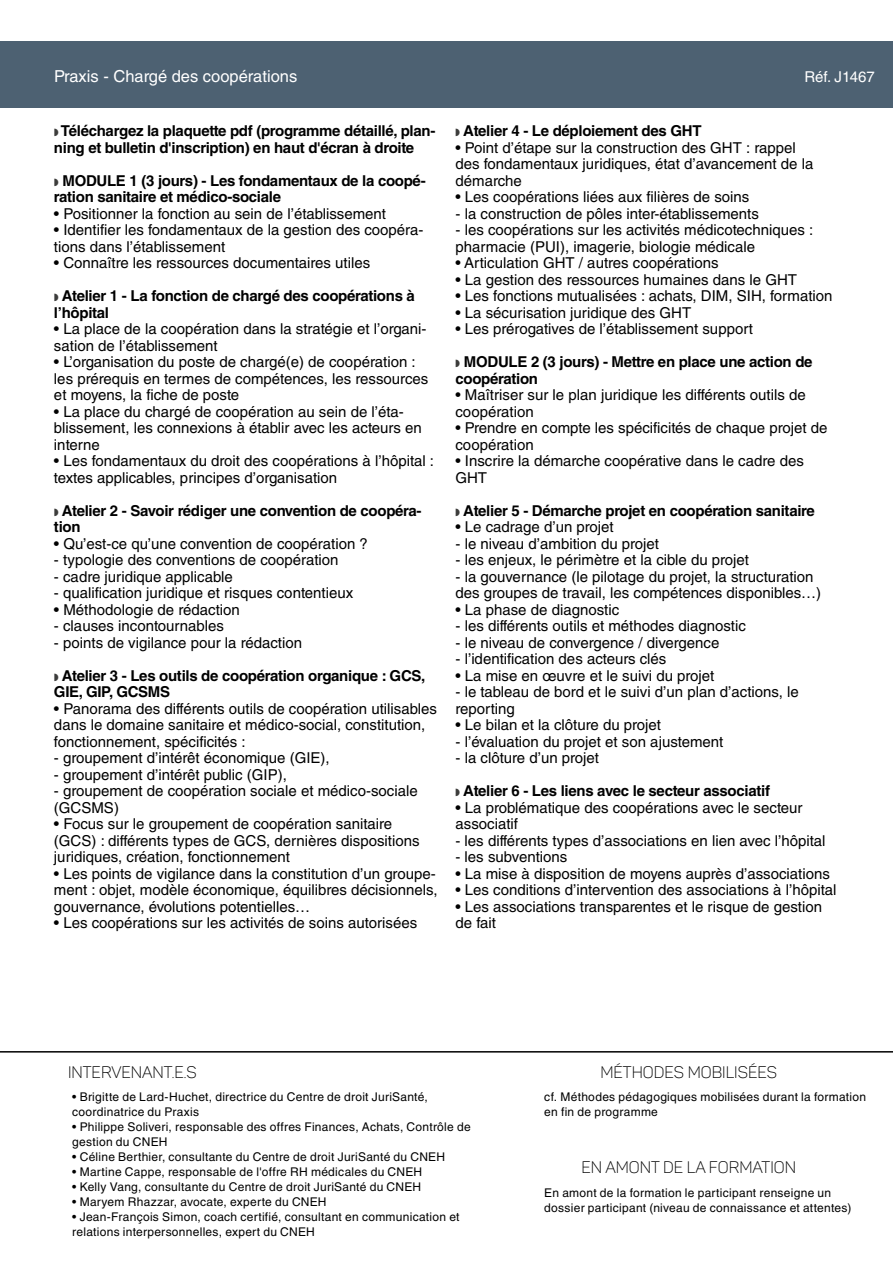
<style>
.page{position:relative;width:893px;height:1263px;background:#fff}
.page>*{position:absolute;margin:0;border:0;box-sizing:border-box;transform-origin:0 0}
.t1{font:16.5px "Panton Light Caps";color:#000}
.t2{font:16.5px "Helvetica LT Std";color:#fff}
.t3{font:15px/16.5px "Helvetica LT Std";color:#000}
.t4{font:700 15px/16.5px "Helvetica LT Std";letter-spacing:-.02em;color:#000}
.t5{font:15px "Helvetica LT Std";color:#fff}
.t6{font:12px/15px "Helvetica LT Std";letter-spacing:.025em;color:#000}
.s1{color:#3c3c3b}
</style>
<div class="page">
<hr style="left:0;top:1051px;width:893px;height:1px;background:#000">
<div style="left:0;top:41px;width:893px;height:66px;background:#4d6172"></div>
<p class="t2" style="left:54px;top:67px;width:245px">Praxis - Chargé des coopérations</p>
<p class="t4" style="left:54px;top:122px;width:383px"><span class="s1">◗</span> Téléchargez la plaquette pdf (programme détaillé, plan&shy;ning et bulletin d'inscription) en haut d'écran à droite</p>
<p class="t4" style="left:54px;top:172px;width:373px"><span class="s1">◗</span> MODULE 1 (3 jours) - Les fondamentaux de la coopé&shy;ration sanitaire et médico-sociale</p>
<p class="t3" style="left:54px;top:205px;width:334px">• Positionner la fonction au sein de l’établissement</p>
<p class="t3" style="left:54px;top:222px;width:371px">• Identifier les fondamentaux de la gestion des coopéra&shy;tions dans l’établissement</p>
<p class="t3" style="left:54px;top:255px;width:318px">• Connaître les ressources documentaires utiles</p>
<p class="t4" style="left:54px;top:287px;width:362px"><span class="s1">◗</span> Atelier 1 - La fonction de chargé des coopérations à l’hôpital</p>
<p class="t3" style="left:54px;top:321px;width:374px">• La place de la coopération dans la stratégie et l’organi&shy;sation de l’établissement</p>
<p class="t3" style="left:54px;top:354px;width:376px">• L’organisation du poste de chargé(e) de coopération : les prérequis en termes de compétences, les ressources et moyens, la fiche de poste</p>
<p class="t3" style="left:54px;top:403px;width:369px">• La place du chargé de coopération au sein de l’éta&shy;blissement, les connexions à établir avec les acteurs en interne</p>
<p class="t3" style="left:54px;top:453px;width:382px">• Les fondamentaux du droit des coopérations à l’hôpital : textes applicables, principes d’organisation</p>
<p class="t4" style="left:54px;top:502px;width:369px"><span class="s1">◗</span> Atelier 2 - Savoir rédiger une convention de coopéra&shy;tion</p>
<p class="t3" style="left:54px;top:535px;width:315px">• Qu’est-ce qu’une convention de coopération ?</p>
<p class="t3" style="left:54px;top:552px;width:286px">- typologie des conventions de coopération</p>
<p class="t3" style="left:54px;top:568px;width:180px">- cadre juridique applicable</p>
<p class="t3" style="left:54px;top:585px;width:301px">- qualification juridique et risques contentieux</p>
<p class="t3" style="left:54px;top:601px;width:187px">• Méthodologie de rédaction</p>
<p class="t3" style="left:54px;top:618px;width:171px">- clauses incontournables</p>
<p class="t3" style="left:54px;top:634px;width:250px">- points de vigilance pour la rédaction</p>
<p class="t4" style="left:54px;top:667px;width:373px"><span class="s1">◗</span> Atelier 3 - Les outils de coopération organique : GCS,<br>GIE, GIP, GCSMS</p>
<p class="t3" style="left:54px;top:700px;width:384px">• Panorama des différents outils de coopération utilisables dans le domaine sanitaire et médico-social, constitution, fonctionnement, spécificités :</p>
<p class="t3" style="left:54px;top:750px;width:277px">- groupement d’intérêt économique (GIE),</p>
<p class="t3" style="left:54px;top:766px;width:234px">- groupement d’intérêt public (GIP),</p>
<p class="t3" style="left:54px;top:783px;width:365px">- groupement de coopération sociale et médico-sociale (GCSMS)</p>
<p class="t3" style="left:54px;top:816px;width:367px">• Focus sur le groupement de coopération sanitaire (GCS) : différents types de GCS, dernières dispositions juridiques, création, fonctionnement</p>
<p class="t3" style="left:54px;top:865px;width:385px">• Les points de vigilance dans la constitution d’un groupe&shy;ment : objet, modèle économique, équilibres décisionnels, gouvernance, évolutions potentielles…</p>
<p class="t3" style="left:54px;top:915px;width:365px">• Les coopérations sur les activités de soins autorisées</p>
<p class="t5" style="left:805px;top:68px;width:72px">Réf. J1467</p>
<p class="t4" style="left:455px;top:122px;width:247px"><span class="s1">◗</span> Atelier 4 - Le déploiement des GHT</p>
<p class="t3" style="left:455px;top:139px;width:359px">• Point d’étape sur la construction des GHT : rappel des fondamentaux juridiques, état d’avancement de la démarche</p>
<p class="t3" style="left:455px;top:189px;width:295px">• Les coopérations liées aux filières de soins</p>
<p class="t3" style="left:455px;top:205px;width:305px">- la construction de pôles inter-établissements</p>
<p class="t3" style="left:455px;top:222px;width:359px">- les coopérations sur les activités médicotechniques : pharmacie (PUI), imagerie, biologie médicale</p>
<p class="t3" style="left:455px;top:255px;width:265px">• Articulation GHT / autres coopérations</p>
<p class="t3" style="left:455px;top:271px;width:343px">• La gestion des ressources humaines dans le GHT</p>
<p class="t3" style="left:455px;top:288px;width:379px">• Les fonctions mutualisées : achats, DIM, SIH, formation</p>
<p class="t3" style="left:455px;top:304px;width:237px">• La sécurisation juridique des GHT</p>
<p class="t3" style="left:455px;top:321px;width:299px">• Les prérogatives de l’établissement support</p>
<p class="t4" style="left:455px;top:353px;width:359px"><span class="s1">◗</span> MODULE 2 (3 jours) - Mettre en place une action de coopération</p>
<p class="t3" style="left:455px;top:387px;width:352px">• Maîtriser sur le plan juridique les différents outils de coopération</p>
<p class="t3" style="left:455px;top:420px;width:374px">• Prendre en compte les spécificités de chaque projet de coopération</p>
<p class="t3" style="left:455px;top:453px;width:350px">• Inscrire la démarche coopérative dans le cadre des<br>GHT</p>
<p class="t4" style="left:455px;top:502px;width:361px"><span class="s1">◗</span> Atelier 5 - Démarche projet en coopération sanitaire</p>
<p class="t3" style="left:455px;top:519px;width:160px">• Le cadrage d’un projet</p>
<p class="t3" style="left:455px;top:535px;width:205px">- le niveau d’ambition du projet</p>
<p class="t3" style="left:455px;top:552px;width:295px">- les enjeux, le périmètre et la cible du projet</p>
<p class="t3" style="left:455px;top:568px;width:367px">- la gouvernance (le pilotage du projet, la structuration des groupes de travail, les compétences disponibles…)</p>
<p class="t3" style="left:455px;top:601px;width:165px">• La phase de diagnostic</p>
<p class="t3" style="left:455px;top:618px;width:292px">- les différents outils et méthodes diagnostic</p>
<p class="t3" style="left:455px;top:634px;width:265px">- le niveau de convergence / divergence</p>
<p class="t3" style="left:455px;top:651px;width:212px">- l’identification des acteurs clés</p>
<p class="t3" style="left:455px;top:667px;width:260px">• La mise en œuvre et le suivi du projet</p>
<p class="t3" style="left:455px;top:684px;width:345px">- le tableau de bord et le suivi d’un plan d’actions, le reporting</p>
<p class="t3" style="left:455px;top:717px;width:207px">• Le bilan et la clôture du projet</p>
<p class="t3" style="left:455px;top:733px;width:269px">- l’évaluation du projet et son ajustement</p>
<p class="t3" style="left:455px;top:750px;width:145px">- la clôture d’un projet</p>
<p class="t4" style="left:455px;top:782px;width:316px"><span class="s1">◗</span> Atelier 6 - Les liens avec le secteur associatif</p>
<p class="t3" style="left:455px;top:799px;width:349px">• La problématique des coopérations avec le secteur associatif</p>
<p class="t3" style="left:455px;top:832px;width:371px">- les différents types d’associations en lien avec l’hôpital</p>
<p class="t3" style="left:455px;top:849px;width:113px">- les subventions</p>
<p class="t3" style="left:455px;top:865px;width:376px">• La mise à disposition de moyens auprès d’associations</p>
<p class="t3" style="left:455px;top:882px;width:382px">• Les conditions d’intervention des associations à l’hôpital</p>
<p class="t3" style="left:455px;top:898px;width:368px">• Les associations transparentes et le risque de gestion de fait</p>
<p class="t1" style="left:68px;top:1062px;width:130px">INTERVENANT.E.S</p>
<p class="t1" style="left:600px;top:1062px;width:178px">MÉTHODES MOBILISÉES</p>
<p class="t6" style="left:72px;top:1089px;width:357px">• Brigitte de Lard-Huchet, directrice du Centre de droit JuriSanté, coordinatrice du Praxis</p>
<p class="t6" style="left:72px;top:1119px;width:400px">• Philippe Soliveri, responsable des offres Finances, Achats, Contrôle de gestion du CNEH</p>
<p class="t6" style="left:72px;top:1149px;width:374px">• Céline Berthier, consultante du Centre de droit JuriSanté du CNEH</p>
<p class="t6" style="left:72px;top:1164px;width:351px">• Martine Cappe, responsable de l'offre RH médicales du CNEH</p>
<p class="t6" style="left:72px;top:1179px;width:350px">• Kelly Vang, consultante du Centre de droit JuriSanté du CNEH</p>
<p class="t6" style="left:72px;top:1194px;width:256px">• Maryem Rhazzar, avocate, experte du CNEH</p>
<p class="t6" style="left:72px;top:1209px;width:389px">• Jean-François Simon, coach certifié, consultant en communication et relations interpersonnelles, expert du CNEH</p>
<p class="t6" style="left:544px;top:1089px;width:323px">cf. Méthodes pédagogiques mobilisées durant la formation en fin de programme</p>
<p class="t1" style="left:581px;top:1157px;width:216px">EN AMONT DE LA FORMATION</p>
<p class="t6" style="left:544px;top:1185px;width:309px">En amont de la formation le participant renseigne un dossier participant (niveau de connaissance et attentes)</p>
</div>
